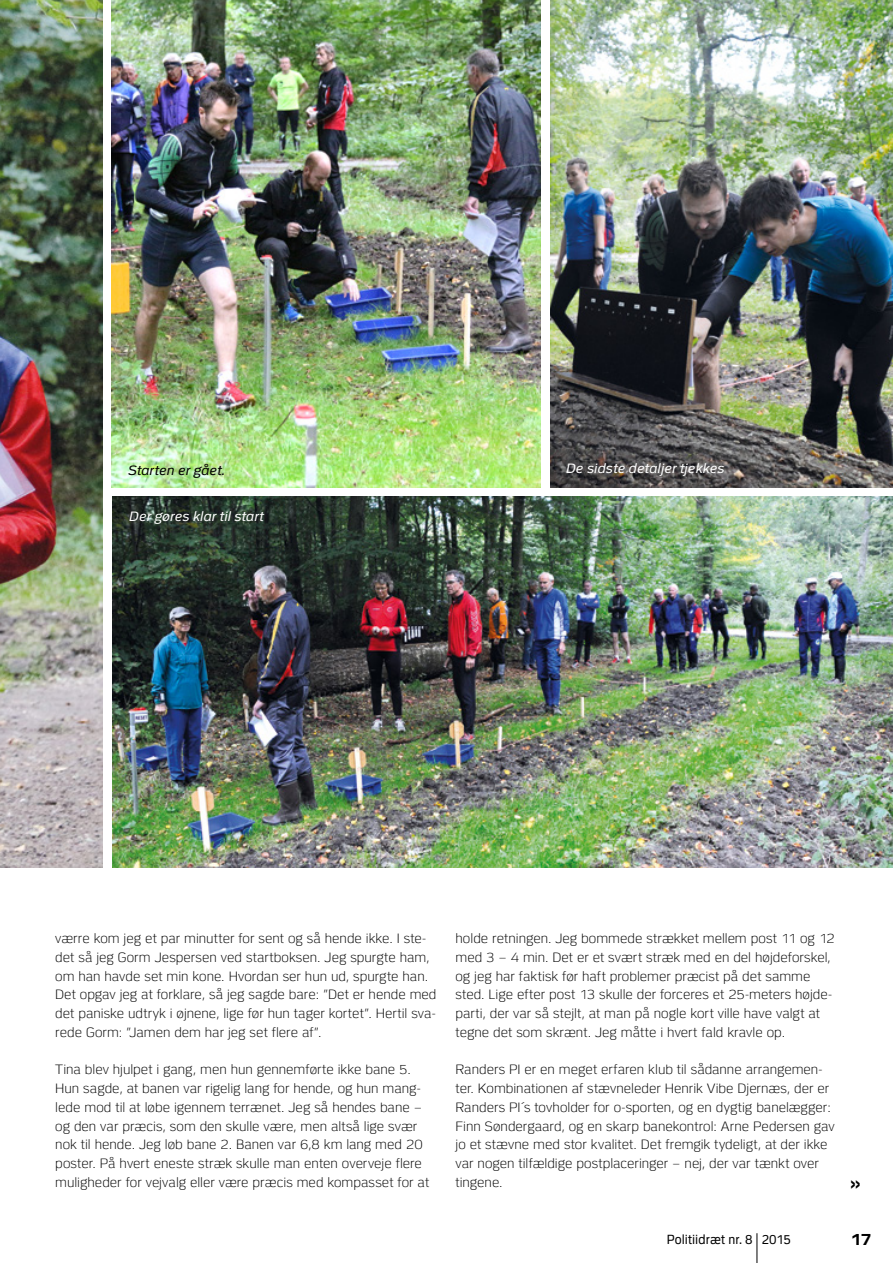
<style>
.page{position:relative;width:893px;height:1263px;background:#fff}
.page>*{position:absolute;margin:0;border:0;box-sizing:border-box;transform-origin:0 0}
.t1{font:500 24px "Helvetica Neue LT Std";color:#000}
.t2{font:700 16.5px "Politi";color:#000}
.t3{font:300 13.5px/18.8px "Politi";color:#000}
.t4{font:italic 13.5px "Politi";letter-spacing:.01em;color:#fff}
.t5{font:italic 13.5px "Politi";letter-spacing:.005em;color:#000}
.t6{font:13.2px "Politi";letter-spacing:.005em;color:#000;scale:.91 1}
</style>
<div class="page">
<hr style="left:757px;top:1233px;width:1px;height:30px;background:#000">
<img style="left:0;top:0;width:102px;height:867px">
<img style="left:112px;top:0;width:428px;height:488px">
<img style="left:113px;top:496px;width:780px;height:371px">
<img style="left:551px;top:0;width:342px;height:488px">
<p class="t5" style="left:128px;top:464px;width:99px">Starten er gået.</p>
<p class="t4" style="left:566px;top:461px;width:160px">De sidste detaljer tjekkes</p>
<p class="t4" style="left:129px;top:509px;width:136px">Der gøres klar til start</p>
<p class="t3" style="left:55px;top:929px;width:383px">værre kom jeg et par minutter for sent og så hende ikke. I ste&shy;det så jeg Gorm Jespersen ved startboksen. Jeg spurgte ham, om han havde set min kone. Hvordan ser hun ud, spurgte han.<br>Det opgav jeg at forklare, så jeg sagde bare: ”Det er hende med det paniske udtryk i øjnene, lige før hun tager kortet”. Hertil sva&shy;rede Gorm: ”Jamen dem har jeg set flere af”.</p>
<p class="t3" style="left:55px;top:1060px;width:375px">Tina blev hjulpet i gang, men hun gennemførte ikke bane 5.<br>Hun sagde, at banen var rigelig lang for hende, og hun mang&shy;lede mod til at løbe igennem terrænet. Jeg så hendes bane – og den var præcis, som den skulle være, men altså lige svær nok til hende. Jeg løb bane 2. Banen var 6,8 km lang med 20 poster. På hvert eneste stræk skulle man enten overveje flere muligheder for vejvalg eller være præcis med kompasset for at</p>
<p class="t3" style="left:455px;top:929px;width:381px">holde retningen. Jeg bommede strækket mellem post 11 og 12 med 3 – 4 min. Det er et svært stræk med en del højdeforskel, og jeg har faktisk før haft problemer præcist på det samme sted. Lige efter post 13 skulle der forceres et 25-meters højde&shy;parti, der var så stejlt, at man på nogle kort ville have valgt at tegne det som skrænt. Jeg måtte i hvert fald kravle op.</p>
<p class="t3" style="left:455px;top:1060px;width:381px">Randers PI er en meget erfaren klub til sådanne arrangemen&shy;ter. Kombinationen af stævneleder Henrik Vibe Djernæs, der er Randers PI´s tovholder for o-sporten, og en dygtig banelægger:<br>Finn Søndergaard, og en skarp banekontrol: Arne Pedersen gav jo et stævne med stor kvalitet. Det fremgik tydeligt, at der ikke var nogen tilfældige postplaceringer – nej, der var tænkt over tingene.</p>
<h1 class="t1" style="left:850px;top:1168px;width:13px">»</h1>
<p class="t6" style="left:667px;top:1232px;width:138px">Politiidræt nr. 8 2015</p>
<p class="t2" style="left:851px;top:1230px;width:22px">17</p>
</div>
